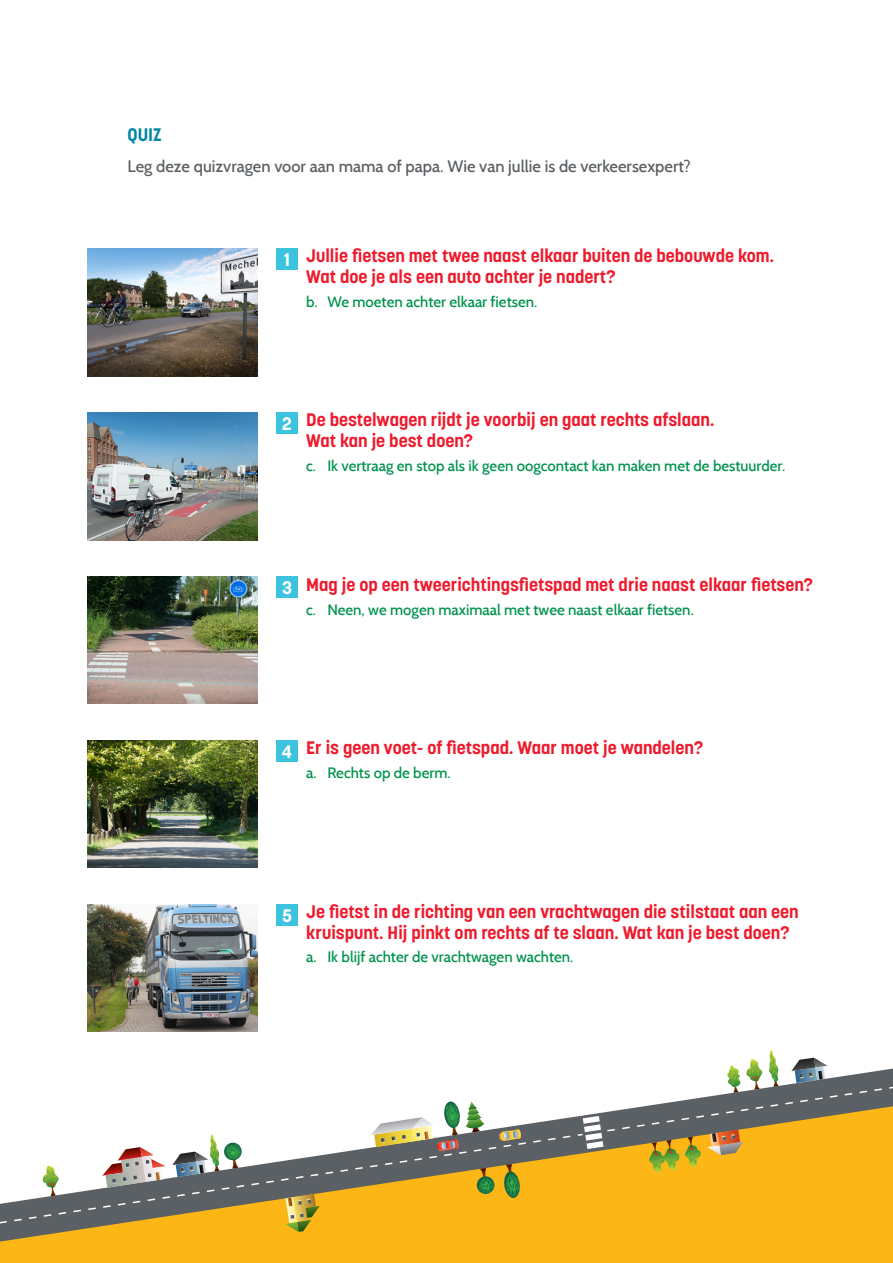
<style>
.page{position:relative;width:893px;height:1263px;background:#fff}
.page>*{position:absolute;margin:0;border:0;box-sizing:border-box;transform-origin:0 0}
.subtitel_groter{font:700 18px/21px "Korolev";color:#ee1b2d}
.t1{font:700 18px "Korolev";color:#fff}
.Body_-_9pt{font:700 18px "Korolev";color:#0086a6}
.Body_-_11pt_15pt{font:500 16.5px "Cabin";color:#5b6064}
.Body_-_11pt_15pt-2{font:500 15px "Cabin";color:#00934d}
</style>
<div class="page">
<div style="left:0;top:1247px;width:893px;height:16px;background:#fcb615"></div>
<svg style="left:0;top:1050px;width:893px;height:197px"></svg>
<svg style="left:0;top:1080px;width:893px;height:153px"></svg>
<svg style="left:580px;top:1114px;width:26px;height:37px"></svg>
<svg style="left:707px;top:1129px;width:36px;height:26px"></svg>
<svg style="left:285px;top:1194px;width:35px;height:38px"></svg>
<svg style="left:102px;top:1147px;width:64px;height:41px"></svg>
<svg style="left:476px;top:1168px;width:19px;height:26px"></svg>
<svg style="left:503px;top:1164px;width:18px;height:34px"></svg>
<svg style="left:43px;top:1166px;width:16px;height:30px"></svg>
<svg style="left:649px;top:1137px;width:52px;height:36px;background:#baa424"></svg>
<svg style="left:172px;top:1135px;width:70px;height:42px"></svg>
<img style="left:371px;top:1101px;width:113px;height:50px">
<svg style="left:499px;top:1129px;width:22px;height:12px"></svg>
<img style="left:88px;top:249px;width:170px;height:127px">
<img style="left:88px;top:412px;width:170px;height:128px">
<img style="left:88px;top:576px;width:170px;height:128px">
<img style="left:88px;top:740px;width:170px;height:128px">
<img style="left:88px;top:904px;width:170px;height:128px">
<div style="left:276px;top:249px;width:22px;height:21px;background:#3cc3de"></div>
<div style="left:276px;top:412px;width:22px;height:22px;background:#3cc3de"></div>
<div style="left:276px;top:576px;width:22px;height:22px;background:#3cc3de"></div>
<div style="left:276px;top:740px;width:22px;height:21px;background:#3cc3de"></div>
<div style="left:276px;top:904px;width:22px;height:21px;background:#3cc3de"></div>
<p class="Body_-_9pt" style="left:128px;top:123px;width:36px">QUIZ</p>
<p class="Body_-_11pt_15pt" style="left:128px;top:156px;width:565px">Leg deze quizvragen voor aan mama of papa. Wie van jullie is de verkeersexpert?</p>
<p class="t1" style="left:284px;top:248px;width:7px">1</p>
<p class="subtitel_groter" style="left:306px;top:245px;width:469px">Jullie fietsen met twee naast elkaar buiten de bebouwde kom.<br>Wat doe je als een auto achter je nadert?</p>
<p class="Body_-_11pt_15pt-2" style="left:306px;top:292px;width:233px">b. We moeten achter elkaar fietsen.</p>
<p class="t1" style="left:282px;top:412px;width:11px">2</p>
<p class="subtitel_groter" style="left:306px;top:409px;width:410px">De bestelwagen rijdt je voorbij en gaat rechts afslaan.<br>Wat kan je best doen?</p>
<p class="Body_-_11pt_15pt-2" style="left:306px;top:456px;width:481px">c. Ik vertraag en stop als ik geen oogcontact kan maken met de bestuurder.</p>
<p class="t1" style="left:282px;top:576px;width:11px">3</p>
<p class="subtitel_groter" style="left:306px;top:574px;width:508px">Mag je op een tweerichtingsfietspad met drie naast elkaar fietsen?</p>
<p class="Body_-_11pt_15pt-2" style="left:306px;top:600px;width:389px">c. Neen, we mogen maximaal met twee naast elkaar fietsen.</p>
<p class="t1" style="left:282px;top:740px;width:12px">4</p>
<p class="subtitel_groter" style="left:306px;top:737px;width:398px">Er is geen voet- of fietspad. Waar moet je wandelen?</p>
<p class="Body_-_11pt_15pt-2" style="left:306px;top:763px;width:146px">a. Rechts op de berm.</p>
<p class="t1" style="left:282px;top:904px;width:12px">5</p>
<p class="subtitel_groter" style="left:306px;top:901px;width:494px">Je fietst in de richting van een vrachtwagen die stilstaat aan een kruispunt. Hij pinkt om rechts af te slaan. Wat kan je best doen?</p>
<p class="Body_-_11pt_15pt-2" style="left:306px;top:948px;width:269px">a. Ik blijf achter de vrachtwagen wachten.</p>
</div>
